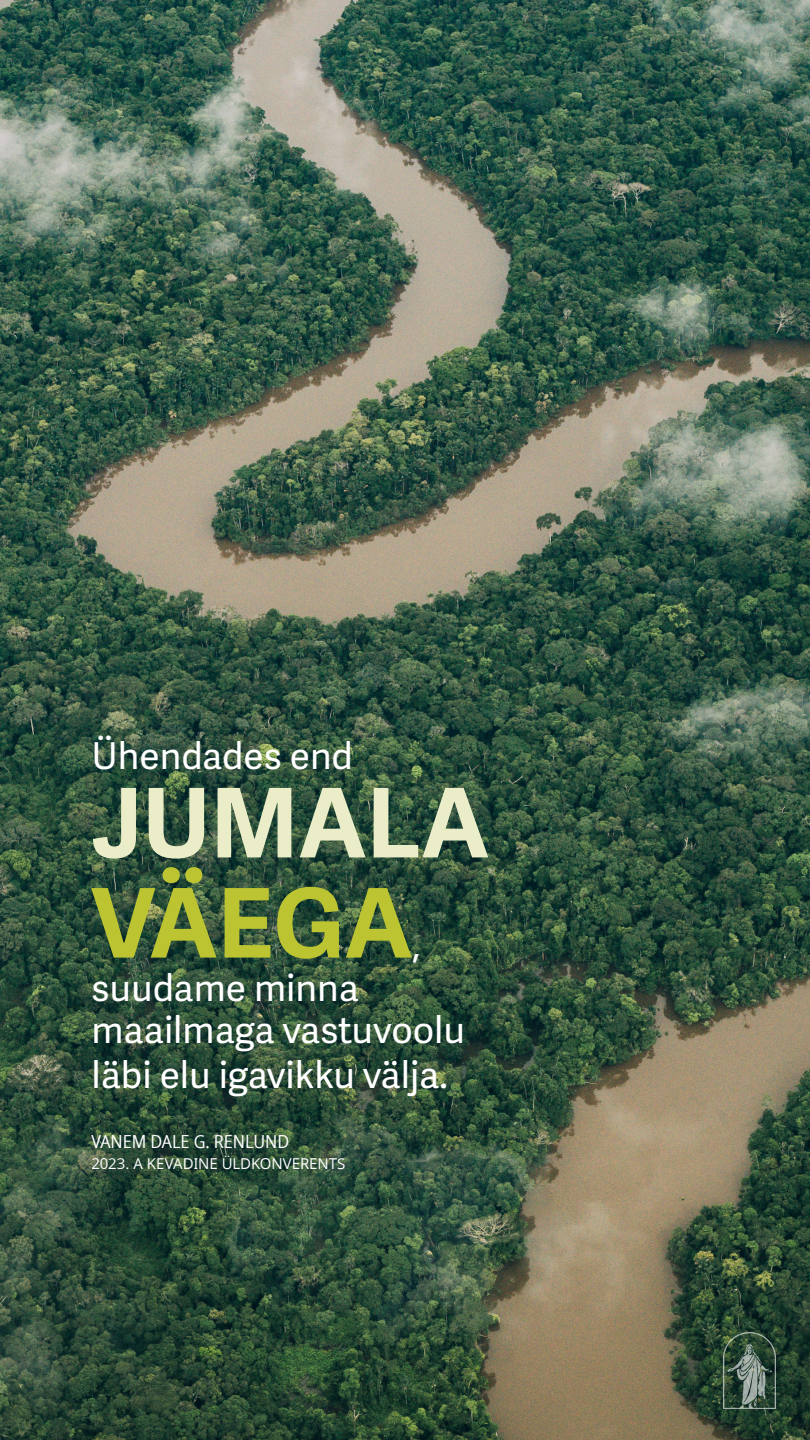
<style>
.page{position:relative;width:810px;height:1440px;background:#fff}
.page>*{position:absolute;margin:0;border:0;box-sizing:border-box;transform-origin:0 0}
.Pull_Quote_Renlund{font:700 96.07px/100.1px "Helamlds Lat";color:#eaedc8}
.Pull_Quote_Renlund-2{font:37.05px/43.6px "Helamlds Lat";color:#fff}
.Side_QT_Citation_Ren{font:18px "Dots Solid Condlds Lat";color:#fff}
.Side_QT_Citation_Ren-2{font:15px "Dots Solidlds Lat";letter-spacing:-.005em;color:#fff}
.s1{color:#bcc431}
</style>
<div class="page">
<img style="left:0;top:0;width:810px;height:1440px">
<img style="left:724px;top:1333px;width:51px;height:75px">
<p class="Pull_Quote_Renlund-2" style="left:92px;top:733px;width:263px">Ühendades end</p>
<p class="Pull_Quote_Renlund" style="left:92px;top:772px;width:399px">JUMALA<br><span class="s1">VÄEGA</span></p>
<p class="Pull_Quote_Renlund-2" style="left:413px;top:922px;width:10px">,</p>
<p class="Pull_Quote_Renlund-2" style="left:92px;top:966px;width:375px">suudame minna maailmaga vastuvoolu läbi elu igavikku välja.</p>
<p class="Side_QT_Citation_Ren" style="left:92px;top:1128px;width:199px">VANEM DALE G. RENLUND</p>
<p class="Side_QT_Citation_Ren-2" style="left:92px;top:1153px;width:255px">2023. A KEVADINE ÜLDKONVERENTS</p>
</div>
